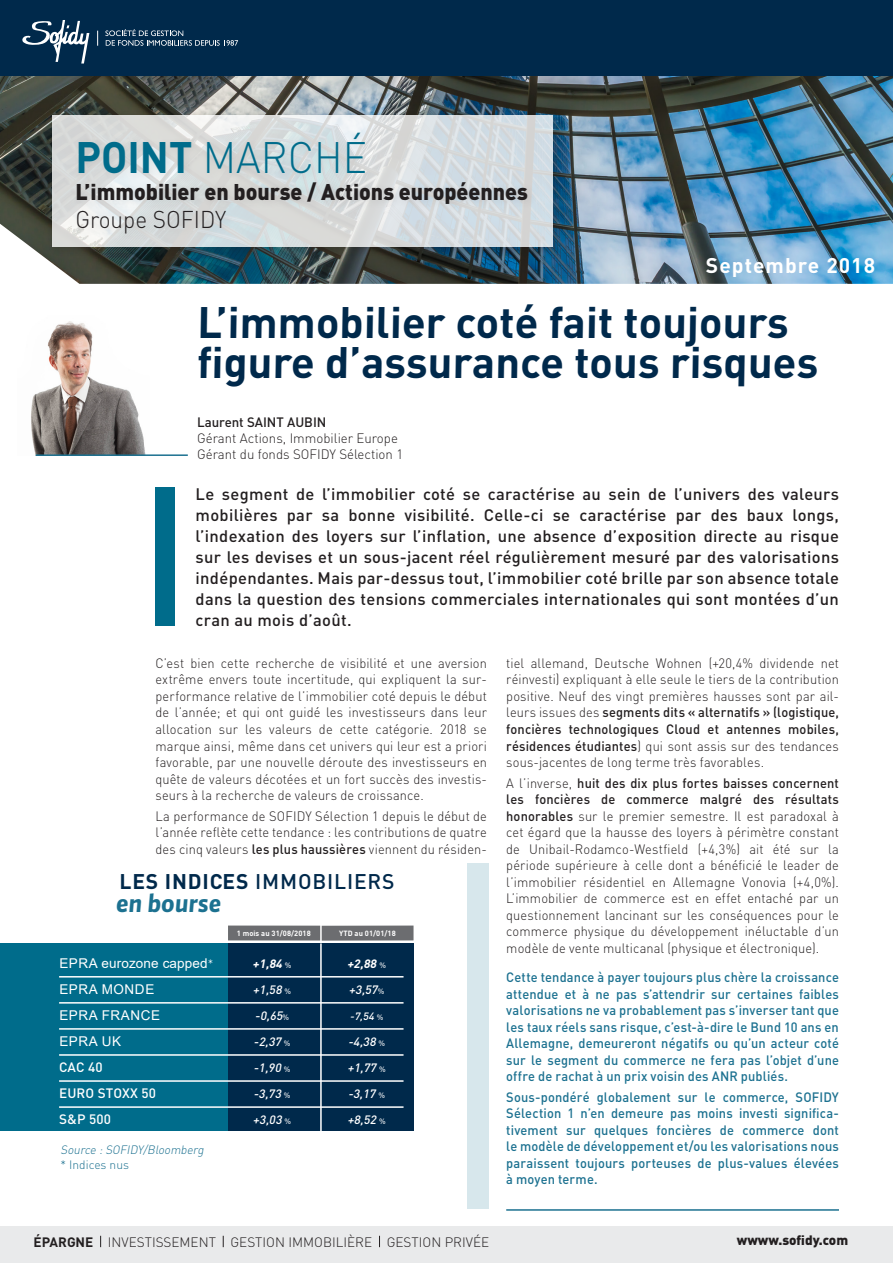
<style>
.page{position:relative;width:893px;height:1263px;background:#fff}
.page>*{position:absolute;margin:0;border:0;box-sizing:border-box;transform-origin:0 0}
.titre_chapo{font:700 43.5px/40.5px "DIN";letter-spacing:-.01em;color:#00294b}
.t1{font:300 43.5px "DIN";color:#006c8b;scale:.94 1}
.t2{font:300 24px "DIN";color:#231f20;scale:.94 1}
.t3{font:italic 700 24px "Sanuk";letter-spacing:-.005em;color:#1c7190}
.t4{font:900 22.5px "DIN";color:#231f20;scale:.95 1}
.t5{font:500 21px "DIN";letter-spacing:.04em;color:#00294b}
.t6{font:700 21px "DIN";letter-spacing:.05em;color:#fff}
.titre_chapo-2{font:500 16.5px/21px "DIN";letter-spacing:.02em;color:#231f20;text-align:justify}
.t7{font:300 13.5px/16.5px "DIN";letter-spacing:.01em;color:#231f20;text-align:justify;scale:.95 1}
.t8{font:500 13.5px/16.5px "DIN";letter-spacing:.01em;color:#1c7190;text-align:justify;scale:.95 1}
.t9{font:300 13.5px/16.2px "DIN";letter-spacing:.01em;color:#231f20}
.t10{font:13.5px "Arial";letter-spacing:.045em;color:#fff}
.t11{font:500 13.5px "DIN";letter-spacing:.01em;color:#fff}
.t12{font:13.5px "Arial";letter-spacing:.01em;color:#fff}
.t13{font:900 13.5px "DIN";color:#231f20}
.t14{font:italic 500 12px "DIN";color:#fff}
.t15{font:italic 300 12px "DIN";color:#1c7190}
.t16{font:italic 700 12px "DIN";color:#fff}
.t17{font:300 12px "DIN";color:#1c7190}
.t18{font:italic 500 10.5px "DIN";color:#fff}
.t19{font:700 7.5px "DIN";letter-spacing:.01em;color:#fff}
.s1{font-weight:700}
.s2{font-family:"DIN Medium Alternate";font-weight:400}
.s3{font-weight:500}
.s4{font-family:"DIN";font-weight:300;font-size:12px}
.s5{font-family:"Arial";font-weight:400;font-style:normal;font-size:7.5px}
</style>
<div class="page">
<div style="left:467px;top:863px;width:21px;height:346px;background:#d7e7ec"></div>
<div style="left:0;top:943px;width:414px;height:188px;background:#006c8b"></div>
<div style="left:228px;top:943px;width:186px;height:188px;background:#00294b"></div>
<img style="left:31px;top:321px;width:115px;height:134px">
<img style="left:0;top:75px;width:893px;height:209px">
<div style="left:0;top:1227px;width:893px;height:36px;background:#e9eaeb"></div>
<div style="left:0;top:0;width:893px;height:75px;background:#00294b"></div>
<svg style="left:22px;top:20px;width:67px;height:44px"></svg>
<svg style="left:105px;top:29px;width:133px;height:17px"></svg>
<svg style="left:97px;top:31px;width:1px;height:15px"></svg>
<div style="left:47px;top:110px;width:517px;height:148px;background:#231f20;opacity:.32"></div>
<svg style="left:53px;top:116px;width:500px;height:131px;background:#dadedf"></svg>
<div style="left:72px;top:127px;width:466px;height:117px;background:#231f20;opacity:.1"></div>
<div style="left:155px;top:487px;width:20px;height:138px;background:#006c8b"></div>
<hr style="left:36px;top:454px;width:152px;height:2px;background:#1c7190">
<hr style="left:506px;top:1209px;width:333px;height:2px;background:#1c7190">
<hr style="left:320px;top:943px;width:2px;height:192px;background:#fff">
<div style="left:228px;top:925px;width:92px;height:15px;background:#6c6d70"></div>
<div style="left:322px;top:925px;width:92px;height:16px;background:#6c6d70"></div>
<hr style="left:59px;top:976px;width:345px;height:1px;background:#fff">
<hr style="left:59px;top:1002px;width:345px;height:1px;background:#fff">
<hr style="left:59px;top:1028px;width:345px;height:2px;background:#fff">
<hr style="left:59px;top:1054px;width:345px;height:2px;background:#fff">
<hr style="left:59px;top:1080px;width:345px;height:2px;background:#fff">
<hr style="left:59px;top:1106px;width:345px;height:2px;background:#fff">
<p class="t1" style="left:75px;top:128px;width:312px"><span class="s1">POINT</span> MARCHÉ</p>
<p class="t4" style="left:75px;top:176px;width:478px">L’immobilier en bourse / Actions européennes</p>
<p class="t2" style="left:75px;top:204px;width:162px">Groupe SOFIDY</p>
<p class="t6" style="left:706px;top:251px;width:171px">Septembre 2018</p>
<p class="titre_chapo" style="left:197px;top:300px;width:624px">L’immobilier coté fait toujours figure d’assurance tous risques</p>
<p class="t9" style="left:197px;top:413px;width:207px"><span class="s2">Laurent SAINT AUBIN<br></span>Gérant Actions, Immobilier Europe<br>Gérant du fonds SOFIDY Sélection 1</p>
<p class="titre_chapo-2" style="left:196px;top:483px;width:645px">Le segment de l’immobilier coté se caractérise au sein de l’univers des valeurs mobilières par sa bonne visibilité. Celle-ci se caractérise par des baux longs, l’indexation des loyers sur l’inflation, une absence d’exposition directe au risque sur les devises et un sous-jacent réel régulièrement mesuré par des valorisations indépendantes. Mais par-dessus tout, l’immobilier coté brille par son absence totale dans la question des tensions commerciales internationales qui sont montées d’un cran au mois d’août.</p>
<p class="t7" style="left:155px;top:654px;width:351px">C’est bien cette recherche de visibilité et une aversion extrême envers toute incertitude, qui expliquent la sur&shy;performance relative de l’immobilier coté depuis le début de l’année; et qui ont guidé les investisseurs dans leur allocation sur les valeurs de cette catégorie. 2018 se marque ainsi, même dans cet univers qui leur est a priori favorable, par une nouvelle déroute des investisseurs en quête de valeurs décotées et un fort succès des investis&shy;seurs à la recherche de valeurs de croissance.</p>
<p class="t7" style="left:155px;top:807px;width:350px">La performance de SOFIDY Sélection 1 depuis le début de l’année reflète cette tendance : les contributions de quatre des cinq valeurs <span class="s3">les plus haussières</span> viennent du résiden-</p>
<p class="t5" style="left:119px;top:868px;width:277px"><span class="s1">LES INDICES</span> IMMOBILIERS</p>
<p class="t3" style="left:116px;top:888px;width:107px">en bourse</p>
<p class="t19" style="left:237px;top:928px;width:76px">1 mois au 31/08/2018</p>
<p class="t19" style="left:339px;top:928px;width:58px">YTD au 01/01/18</p>
<p class="t12" style="left:59px;top:953px;width:156px">EPRA eurozone capped<span class="s4">*</span></p>
<p class="t16" style="left:253px;top:955px;width:40px">+1,84 <span class="s5">%</span></p>
<p class="t16" style="left:347px;top:955px;width:41px">+2,88 <span class="s5">%</span></p>
<p class="t10" style="left:59px;top:979px;width:96px">EPRA MONDE</p>
<p class="t14" style="left:253px;top:981px;width:40px">+1,58 <span class="s5">%</span></p>
<p class="t14" style="left:349px;top:981px;width:37px">+3,57<span class="s5">%</span></p>
<p class="t10" style="left:59px;top:1005px;width:102px">EPRA FRANCE</p>
<p class="t14" style="left:255px;top:1007px;width:36px">-0,65<span class="s5">%</span></p>
<p class="t18" style="left:350px;top:1009px;width:35px">-7,54 <span class="s5">%</span></p>
<p class="t10" style="left:59px;top:1032px;width:63px">EPRA UK</p>
<p class="t14" style="left:254px;top:1033px;width:38px">-2,37 <span class="s5">%</span></p>
<p class="t14" style="left:348px;top:1033px;width:38px">-4,38 <span class="s5">%</span></p>
<p class="t11" style="left:59px;top:1058px;width:45px">CAC 40</p>
<p class="t14" style="left:254px;top:1059px;width:39px">-1,90 <span class="s5">%</span></p>
<p class="t14" style="left:347px;top:1059px;width:40px">+1,77 <span class="s5">%</span></p>
<p class="t11" style="left:59px;top:1084px;width:98px">EURO STOXX 50</p>
<p class="t14" style="left:254px;top:1085px;width:39px">-3,73 <span class="s5">%</span></p>
<p class="t14" style="left:348px;top:1085px;width:39px">-3,17 <span class="s5">%</span></p>
<p class="t11" style="left:59px;top:1110px;width:53px">S&amp;P 500</p>
<p class="t14" style="left:253px;top:1111px;width:40px">+3,03 <span class="s5">%</span></p>
<p class="t14" style="left:347px;top:1111px;width:40px">+8,52 <span class="s5">%</span></p>
<p class="t15" style="left:61px;top:1142px;width:147px">Source :SOFIDY/Bloomberg</p>
<p class="t17" style="left:61px;top:1157px;width:70px">* Indices nus</p>
<p class="t7" style="left:506px;top:654px;width:352px">tiel allemand, Deutsche Wohnen (+20,4% dividende net réinvesti) expliquant à elle seule le tiers de la contribution positive. Neuf des vingt premières hausses sont par ail&shy;leurs issues des <span class="s3">segments dits « alternatifs » (logistique, foncières technologiques Cloud et antennes mobiles, résidences étudiantes</span>) qui sont assis sur des tendances sous-jacentes de long terme très favorables.</p>
<p class="t7" style="left:506px;top:774px;width:352px">A l’inverse, <span class="s3">huit des dix plus fortes baisses concernent les foncières de commerce malgré des résultats honorables</span> sur le premier semestre. Il est paradoxal à cet égard que la hausse des loyers à périmètre constant de Unibail-Rodamco-Westfield (+4,3%) ait été sur la période supérieure à celle dont a bénéficié le leader de l’immobilier résidentiel en Allemagne Vonovia (+4,0%).<br>L’immobilier de commerce est en effet entaché par un questionnement lancinant sur les conséquences pour le commerce physique du développement inéluctable d’un modèle de vente multicanal (physique et électronique).</p>
<p class="t8" style="left:506px;top:968px;width:352px">Cette tendance à payer toujours plus chère la croissance attendue et à ne pas s’attendrir sur certaines faibles valorisations ne va probablement pas s’inverser tant que les taux réels sans risque, c’est-à-dire le Bund 10 ans en Allemagne, demeureront négatifs ou qu’un acteur coté sur le segment du commerce ne fera pas l’objet d’une offre de rachat à un prix voisin des ANR publiés.</p>
<p class="t8" style="left:506px;top:1088px;width:352px">Sous-pondéré globalement sur le commerce, SOFIDY Sélection 1 n’en demeure pas moins investi significa&shy;tivement sur quelques foncières de commerce dont le modèle de développement et/ou les valorisations nous paraissent toujours porteuses de plus-values élevées à moyen terme.</p>
<p class="t9" style="left:34px;top:1234px;width:457px"><span class="s1">ÉPARGNE</span> INVESTISSEMENT GESTION IMMOBILIÈRE GESTION PRIVÉE</p>
<p class="t13" style="left:737px;top:1231px;width:113px">wwww.sofidy.com</p>
</div>
